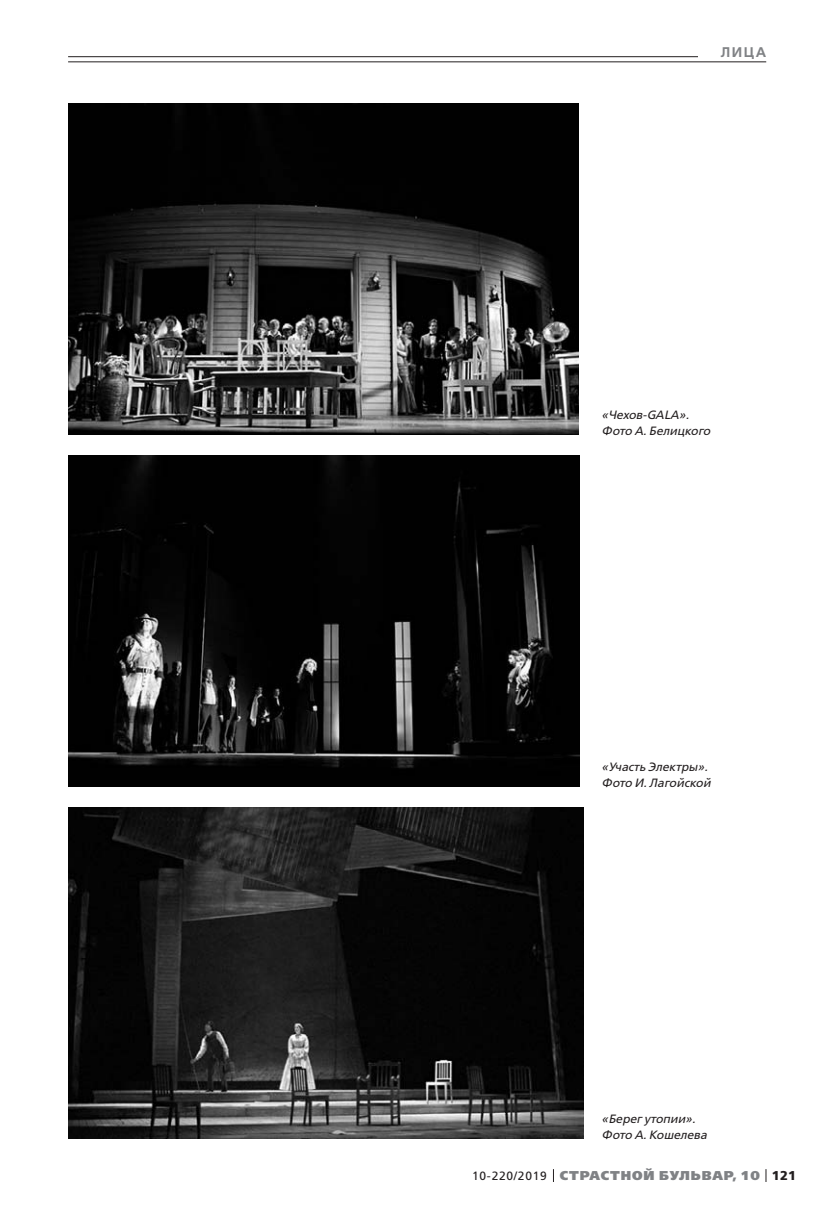
<style>
.page{position:relative;width:823px;height:1219px;background:#fff}
.page>*{position:absolute;margin:0;border:0;box-sizing:border-box;transform-origin:0 0}
.t1{font:600 14px "Free Set";color:#808285}
.t2{font:800 12.8px "Free Set";letter-spacing:.07em;color:#808285}
.t3{font:italic 12px/16px "Free Set";color:#231f20}
.s1{font-weight:400;font-size:12px;color:#231f20}
.s2{font-weight:700;color:#231f20}
</style>
<div class="page">
<svg style="left:765px;top:1169px;width:1px;height:13px"></svg>
<hr style="left:68px;top:56px;width:697px;height:1px;background:#231f20">
<div style="left:697px;top:41px;width:68px;height:21px;background:#fff"></div>
<hr style="left:68px;top:62px;width:697px;height:1px;background:#231f20">
<img style="left:68px;top:103px;width:510px;height:332px">
<img style="left:68px;top:455px;width:511px;height:332px">
<img style="left:68px;top:807px;width:515px;height:331px">
<p class="t1" style="left:720px;top:45px;width:47px">ЛИЦА</p>
<p class="t3" style="left:601px;top:407px;width:110px">«Чехов-GALA».<br>Фото А. Белицкого</p>
<p class="t3" style="left:601px;top:759px;width:110px">«Участь Электры».<br>Фото И. Лагойской</p>
<p class="t3" style="left:601px;top:1111px;width:107px">«Берег утопии».<br>Фото А. Кошелева</p>
<p class="t2" style="left:472px;top:1169px;width:325px"><span class="s1">10-220/2019</span> СТРАСТНОЙ БУЛЬВАР, 10 <span class="s2">121</span></p>
</div>
